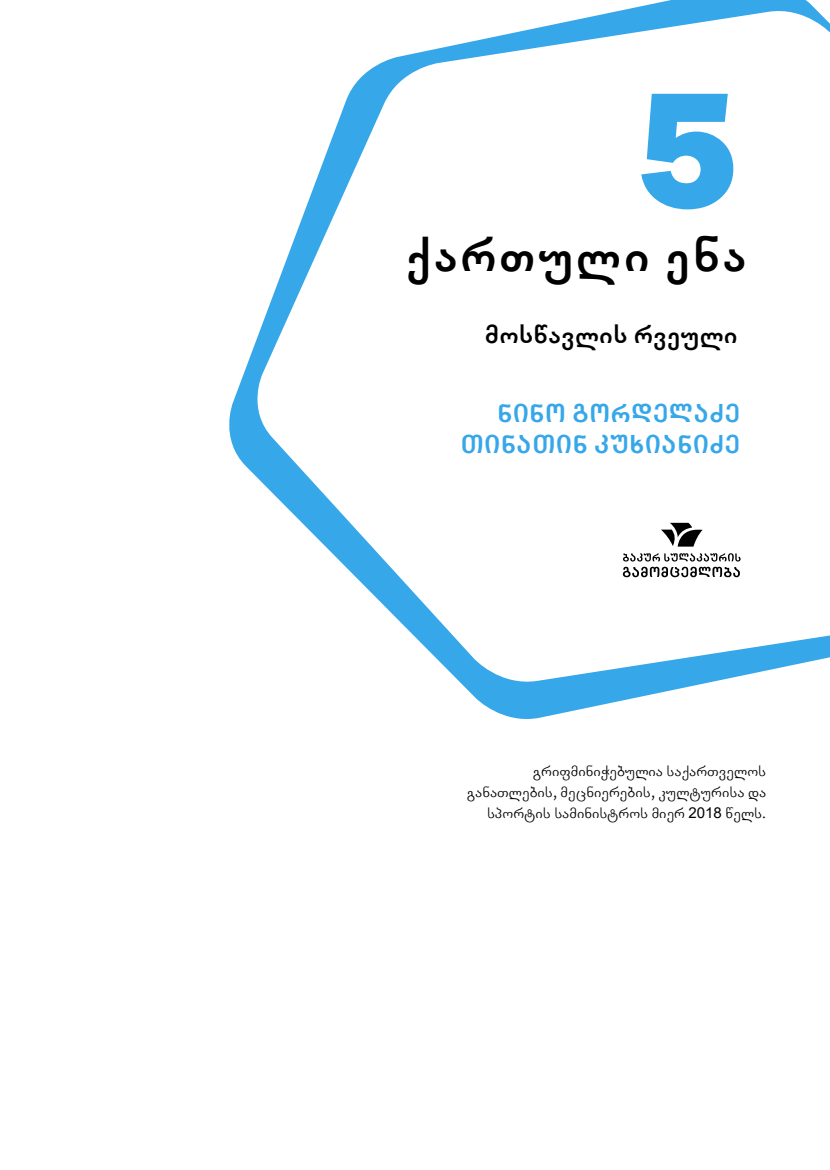
<style>
.page{position:relative;width:830px;height:1170px;background:#fff}
.page>*{position:absolute;margin:0;border:0;box-sizing:border-box;transform-origin:0 0}
.t1{font:800 170.7px "Franklin Gothic";color:#36a7e9}
.t2{font:800 49.05px "Kolhety New";letter-spacing:.04em;color:#000}
.t3{font:800 25.8px "Kolhety New";color:#000}
.t4{font:700 25.65px/30.8px "Kolhety New";color:#36a7e9;text-align:right}
.t5{font:15px/21px "Kolhety Normal New";color:#000;text-align:right}
.s1{font-family:"Arial"}
</style>
<div class="page">
<svg style="left:229px;top:0;width:584px;height:719px"></svg>
<svg style="left:246px;top:6px;width:583px;height:680px"></svg>
<svg style="left:622px;top:553px;width:118px;height:24px"></svg>
<svg style="left:660px;top:523px;width:42px;height:23px"></svg>
<h1 class="t1" style="left:637px;top:49px;width:102px">5</h1>
<h2 class="t2" style="left:406px;top:236px;width:342px">QARTULI ENA</h2>
<h3 class="t3" style="left:484px;top:324px;width:254px">MOSWAVLIS RVEULI</h3>
<h3 class="t4" style="left:460px;top:397px;width:281px">NINO GORDELAZE<br>TINATIN KUXIANIZE</h3>
<p class="t5" style="left:466px;top:762px;width:301px">GRIFMINIWEBULIA SAQARTVELOS<br>GANATLEBIS, MECNIEREBIS, KULTURISA DA<br>SPORTIS SAMINISTROS MIER <span class="s1">2018</span> WELS.</p>
</div>
